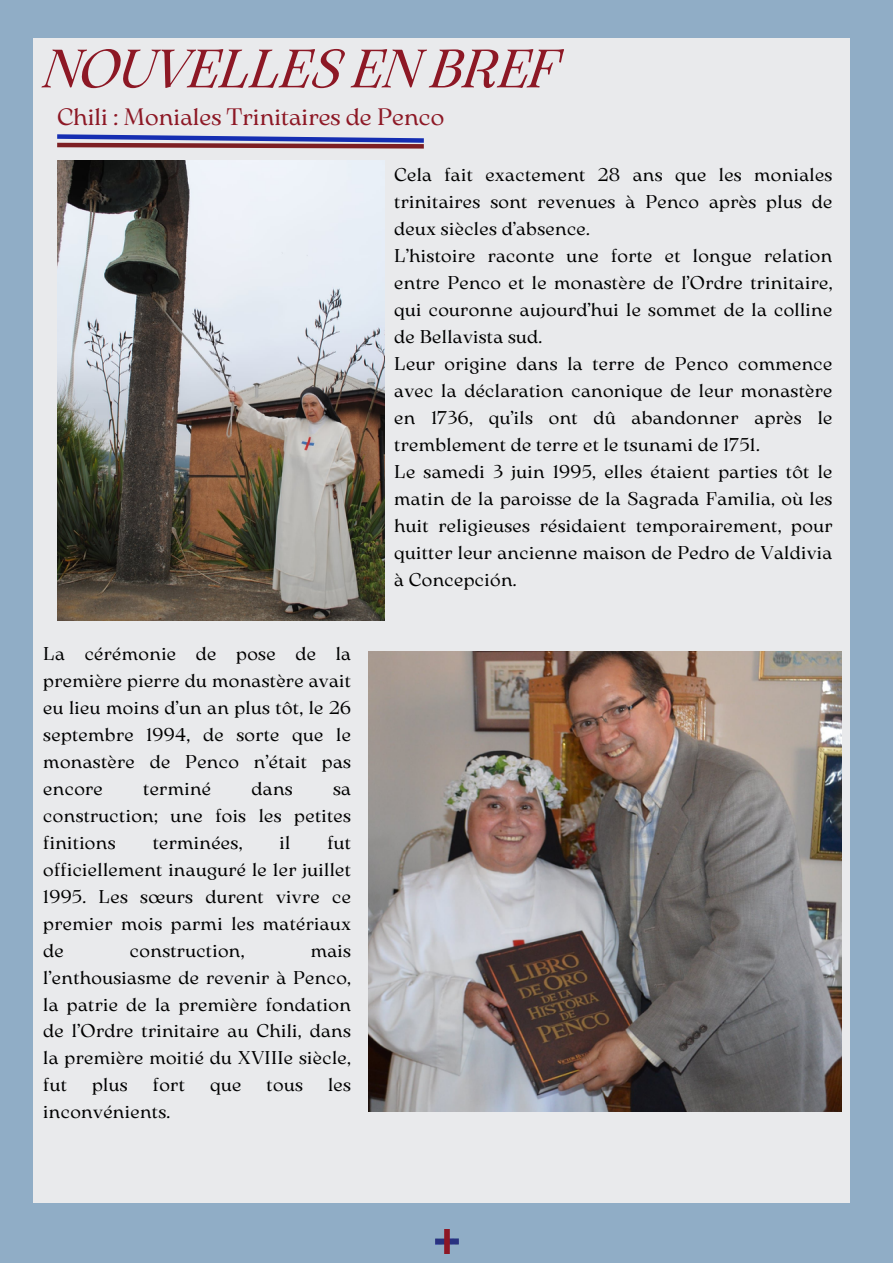
<style>
.page{position:relative;width:893px;height:1264px;background:#fff}
.page>*{position:absolute;margin:0;border:0;box-sizing:border-box;transform-origin:0 0}
.t1{font:italic 53.7px "Arsenica Antiqua";color:#8d1825}
.t2{font:23.7px "Arsenica Antiqua";color:#8d1825}
.t3{font:18.45px/27px "Arsenica Antiqua";letter-spacing:.02em;color:#000;text-align:justify}
</style>
<div class="page">
<div style="left:0;top:0;width:892px;height:1262px;background:#90adc6"></div>
<div style="left:33px;top:39px;width:816px;height:1164px;background:#e9eaec"></div>
<img style="left:436px;top:1229px;width:22px;height:24px">
<svg style="left:57px;top:134px;width:367px;height:15px"></svg>
<img style="left:57px;top:161px;width:327px;height:459px">
<img style="left:368px;top:652px;width:473px;height:459px">
<p class="t1" style="left:43px;top:49px;width:516px">NOUVELLES EN BREF</p>
<p class="t2" style="left:57px;top:108px;width:388px">Chili : Moniales Trinitaires de Penco</p>
<p class="t3" style="left:43px;top:641px;width:309px">La cérémonie de pose de la première pierre du monastère avait eu lieu moins d’un an plus tôt, le 26 septembre 1994, de sorte que le monastère de Penco n’était pas encore</p>
<p class="t3" style="left:143px;top:776px;width:69px">terminé</p>
<p class="t3" style="left:251px;top:776px;width:43px">dans</p>
<p class="t3" style="left:43px;top:776px;width:309px;text-indent:290px">sa construction; une fois les petites finitions</p>
<p class="t3" style="left:43px;top:830px;width:309px;text-indent:284px">fut officiellement inauguré le 1er juillet 1995. Les sœurs durent vivre ce premier mois parmi les matériaux de</p>
<p class="t3" style="left:153px;top:830px;width:91px">terminées,</p>
<p class="t3" style="left:279px;top:830px;width:12px">il</p>
<p class="t3" style="left:43px;top:938px;width:309px;text-indent:267px">mais l’enthousiasme de revenir à Penco, la patrie de la première fondation de l’Ordre trinitaire au Chili, dans la première moitié du XVIIIe siècle, fut</p>
<p class="t3" style="left:130px;top:938px;width:116px">construction,</p>
<p class="t3" style="left:92px;top:1073px;width:37px">plus</p>
<p class="t3" style="left:153px;top:1073px;width:33px">fort</p>
<p class="t3" style="left:210px;top:1073px;width:33px">que</p>
<p class="t3" style="left:266px;top:1073px;width:38px">tous</p>
<p class="t3" style="left:328px;top:1073px;width:24px">les</p>
<p class="t3" style="left:43px;top:1100px;width:128px">inconvénients.</p>
<p class="t3" style="left:394px;top:163px;width:439px">Cela fait exactement 28 ans que les moniales trinitaires sont revenues à Penco après plus de deux siècles d’absence.</p>
<p class="t3" style="left:394px;top:244px;width:439px">L’histoire raconte une forte et longue relation entre Penco et le monastère de l’Ordre trinitaire, qui couronne aujourd’hui le sommet de la colline de Bellavista sud.</p>
<p class="t3" style="left:394px;top:352px;width:439px">Leur origine dans la terre de Penco commence avec la déclaration canonique de leur monastère en 1736, qu’ils ont dû abandonner après le tremblement de terre et le tsunami de 1751.</p>
<p class="t3" style="left:394px;top:459px;width:439px">Le samedi 3 juin 1995, elles étaient parties tôt le matin de la paroisse de la Sagrada Familia, où les huit religieuses résidaient temporairement, pour quitter leur ancienne maison de Pedro de Valdivia à Concepción.</p>
</div>
